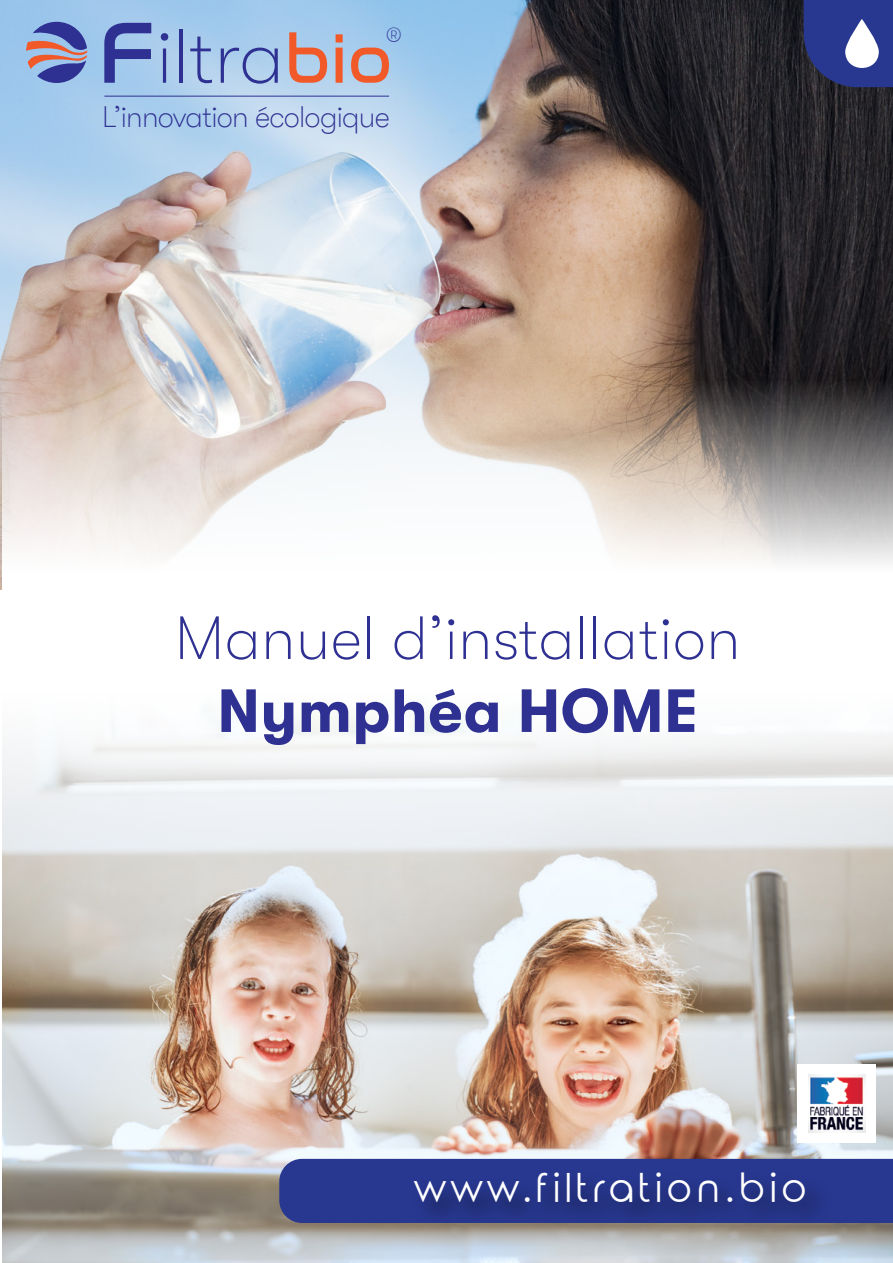
<style>
.page{position:relative;width:893px;height:1263px;background:#fff}
.page>*{position:absolute;margin:0;border:0;box-sizing:border-box;transform-origin:0 0}
.t1{font:100 76.05px "GT Walsheim";color:#2e3092}
.t2{font:100 60.75px "GT Walsheim";letter-spacing:.01em;color:#2e3092}
.t3{font:700 60.75px "GT Walsheim";letter-spacing:.01em;color:#2e3092}
.t4{font:39px "Rounded Elegance";letter-spacing:.1em;color:#fff}
.t5{font:100 29.55px "GT Walsheim";letter-spacing:-.025em;color:#2e3092}
.t6{font:100 27.9px "GT Walsheim";color:#2e3092}
.s1{font-family:"Nasalization Rg";font-weight:400;font-size:88.8px}
.s2{font-family:"Nasalization Rg";font-weight:400;font-size:66.6px;color:#f15929}
</style>
<div class="page">
<img style="left:0;top:0;width:893px;height:590px">
<svg style="left:26px;top:22px;width:61px;height:61px;background:#8280ae"></svg>
<hr style="left:104px;top:96px;width:285px;height:1px;background:#2e3092">
<img style="left:2px;top:921px;width:891px;height:342px">
<svg style="left:2px;top:380px;width:891px;height:210px"></svg>
<svg style="left:2px;top:714px;width:891px;height:207px"></svg>
<svg style="left:804px;top:0;width:89px;height:87px;background:#465297"></svg>
<div style="left:279px;top:1159px;width:614px;height:64px;background:#283890"></div>
<img style="left:402px;top:1157px;width:442px;height:97px">
<div style="left:798px;top:1064px;width:78px;height:78px;background:#fff"></div>
<img style="left:809px;top:1074px;width:56px;height:58px">
<h1 class="t1" style="left:98px;top:14px;width:296px"><span class="s1">F</span>iltra<span class="s2">bio</span></h1>
<p class="t5" style="left:102px;top:100px;width:289px">L’innovation écologique</p>
<p class="t6" style="left:386px;top:23px;width:18px">®</p>
<h2 class="t2" style="left:175px;top:604px;width:567px">Manuel d’installation</h2>
<h2 class="t3" style="left:217px;top:677px;width:482px">Nymphéa HOME</h2>
<h3 class="t4" style="left:414px;top:1166px;width:394px">www.filtration.bio</h3>
</div>
